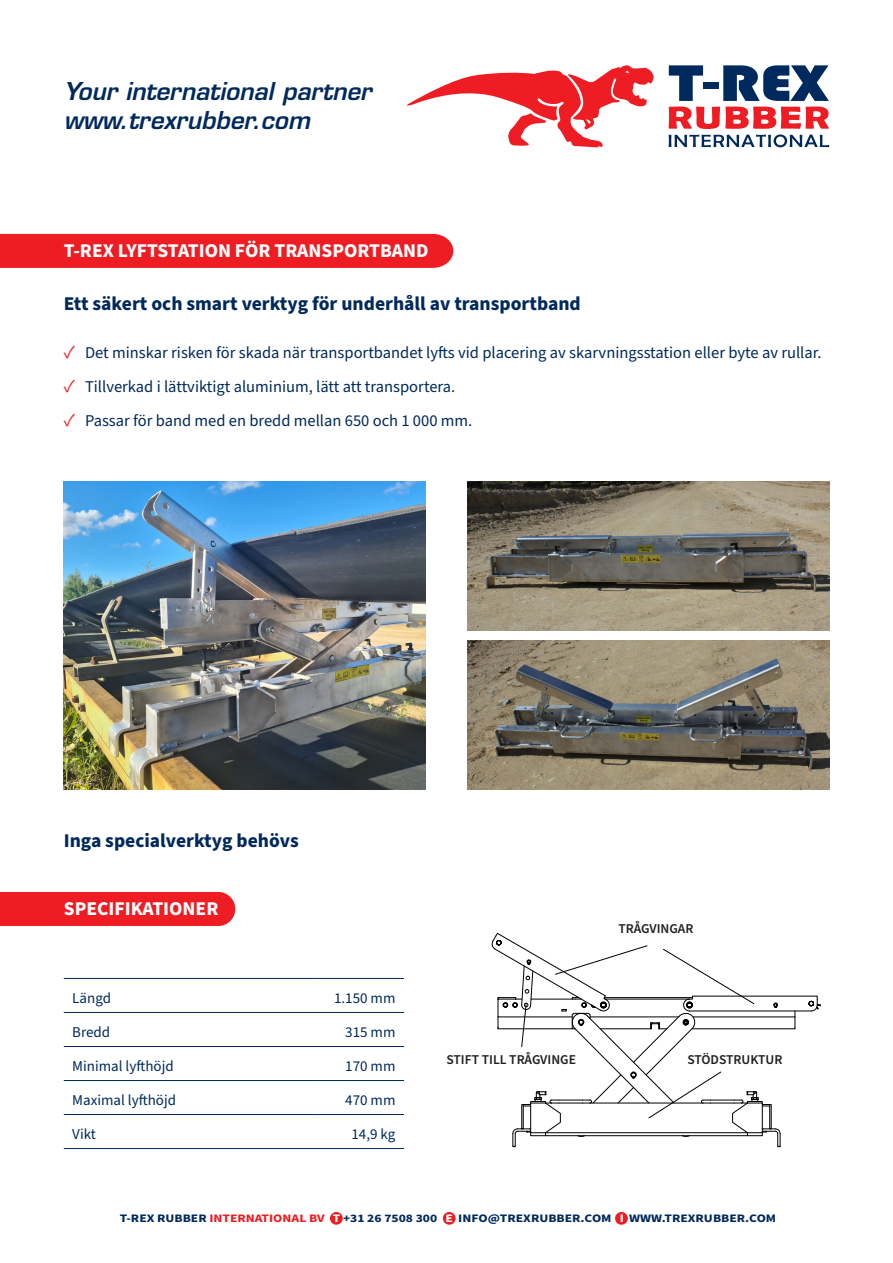
<style>
.page{position:relative;width:893px;height:1263px;background:#fff}
.page>*{position:absolute;margin:0;border:0;box-sizing:border-box;transform-origin:0 0}
.t1{font:italic 600 24px/28.8px "Eurostile LT Std";color:#00295c}
.t2{font:700 19.5px "Source Sans Pro";color:#00295c}
.t3{font:700 19.5px "Source Sans Pro";color:#fff}
.t4{font:16.5px "Source Sans Pro";color:#00295c}
.t5{font:15px "Source Sans Pro";color:#00295c}
.t6{font:600 13.5px "Source Sans Pro";color:#231f20}
.t7{font:700 11.55px "Source Sans Pro";color:#00295c;scale:1.18 1}
.s1{font-size:18px;color:#ee1d23}
.s2{color:#ee1d23}
.s3{color:#fff}
</style>
<div class="page">
<svg style="left:406px;top:65px;width:248px;height:82px"></svg>
<svg style="left:723px;top:65px;width:106px;height:36px"></svg>
<div style="left:703px;top:82px;width:16px;height:7px;background:#00295d"></div>
<svg style="left:669px;top:65px;width:34px;height:36px"></svg>
<svg style="left:669px;top:107px;width:160px;height:40px"></svg>
<div style="left:330px;top:1212px;width:13px;height:13px;background:#ee1d23;border-radius:50%"></div>
<div style="left:443px;top:1212px;width:13px;height:13px;background:#ee1d23;border-radius:50%"></div>
<div style="left:615px;top:1212px;width:13px;height:13px;background:#ee1d23;border-radius:50%"></div>
<img style="left:468px;top:640px;width:361px;height:149px">
<img style="left:468px;top:482px;width:361px;height:149px">
<img style="left:64px;top:482px;width:361px;height:307px">
<svg style="left:491px;top:933px;width:330px;height:214px"></svg>
<div style="left:0;top:892px;width:235px;height:34px;background:#ee1d23"></div>
<hr style="left:64px;top:978px;width:255px;height:1px;background:#00295c">
<hr style="left:319px;top:978px;width:85px;height:1px;background:#00295c">
<hr style="left:64px;top:1012px;width:255px;height:1px;background:#00295c">
<hr style="left:319px;top:1012px;width:85px;height:1px;background:#00295c">
<hr style="left:64px;top:1046px;width:255px;height:1px;background:#00295c">
<hr style="left:319px;top:1046px;width:85px;height:1px;background:#00295c">
<hr style="left:64px;top:1080px;width:255px;height:1px;background:#00295c">
<hr style="left:319px;top:1080px;width:85px;height:1px;background:#00295c">
<hr style="left:64px;top:1114px;width:255px;height:1px;background:#00295c">
<hr style="left:319px;top:1114px;width:85px;height:1px;background:#00295c">
<hr style="left:64px;top:1148px;width:255px;height:1px;background:#00295c">
<hr style="left:319px;top:1148px;width:85px;height:1px;background:#00295c">
<div style="left:0;top:234px;width:453px;height:34px;background:#ee1d23"></div>
<h1 class="t1" style="left:64px;top:77px;width:309px">Your international partner www.trexrubber.com</h1>
<p class="t3" style="left:64px;top:237px;width:366px">T-REX LYFTSTATION FÖR TRANSPORTBAND</p>
<p class="t2" style="left:64px;top:291px;width:518px">Ett säkert och smart verktyg för underhåll av transportband</p>
<p class="t4" style="left:64px;top:342px;width:759px"><span class="s1">✓</span> Det minskar risken för skada när transportbandet lyfts vid placering av skarvningsstation eller byte av rullar.</p>
<p class="t4" style="left:64px;top:375px;width:393px"><span class="s1">✓</span> Tillverkad i lättviktigt aluminium, lätt att transportera.</p>
<p class="t4" style="left:64px;top:409px;width:410px"><span class="s1">✓</span> Passar för band med en bredd mellan 650 och 1 000 mm.</p>
<p class="t2" style="left:64px;top:827px;width:236px">Inga specialverktyg behövs</p>
<p class="t3" style="left:64px;top:895px;width:156px">SPECIFIKATIONER</p>
<p class="t5" style="left:72px;top:988px;width:40px">Längd</p>
<p class="t5" style="left:334px;top:988px;width:63px">1.150 mm</p>
<p class="t5" style="left:72px;top:1022px;width:39px">Bredd</p>
<p class="t5" style="left:345px;top:1022px;width:52px">315 mm</p>
<p class="t5" style="left:72px;top:1056px;width:103px">Minimal lyfthöjd</p>
<p class="t5" style="left:345px;top:1056px;width:52px">170 mm</p>
<p class="t5" style="left:72px;top:1090px;width:105px">Maximal lyfthöjd</p>
<p class="t5" style="left:345px;top:1090px;width:52px">470 mm</p>
<p class="t5" style="left:72px;top:1124px;width:25px">Vikt</p>
<p class="t5" style="left:351px;top:1124px;width:45px">14,9 kg</p>
<p class="t6" style="left:618px;top:919px;width:76px">TRÅGVINGAR</p>
<p class="t6" style="left:446px;top:1050px;width:131px">STIFT TILL TRÅGVINGE</p>
<p class="t6" style="left:687px;top:1050px;width:97px">STÖDSTRUKTUR</p>
<p class="t7" style="left:120px;top:1210px;width:558px">T-REX RUBBER <span class="s2">INTERNATIONAL BV</span> <span class="s3">T</span> +31 26 7508 300 <span class="s3">E</span> INFO@TREXRUBBER.COM <span class="s3">I</span> WWW.TREXRUBBER.COM</p>
</div>
